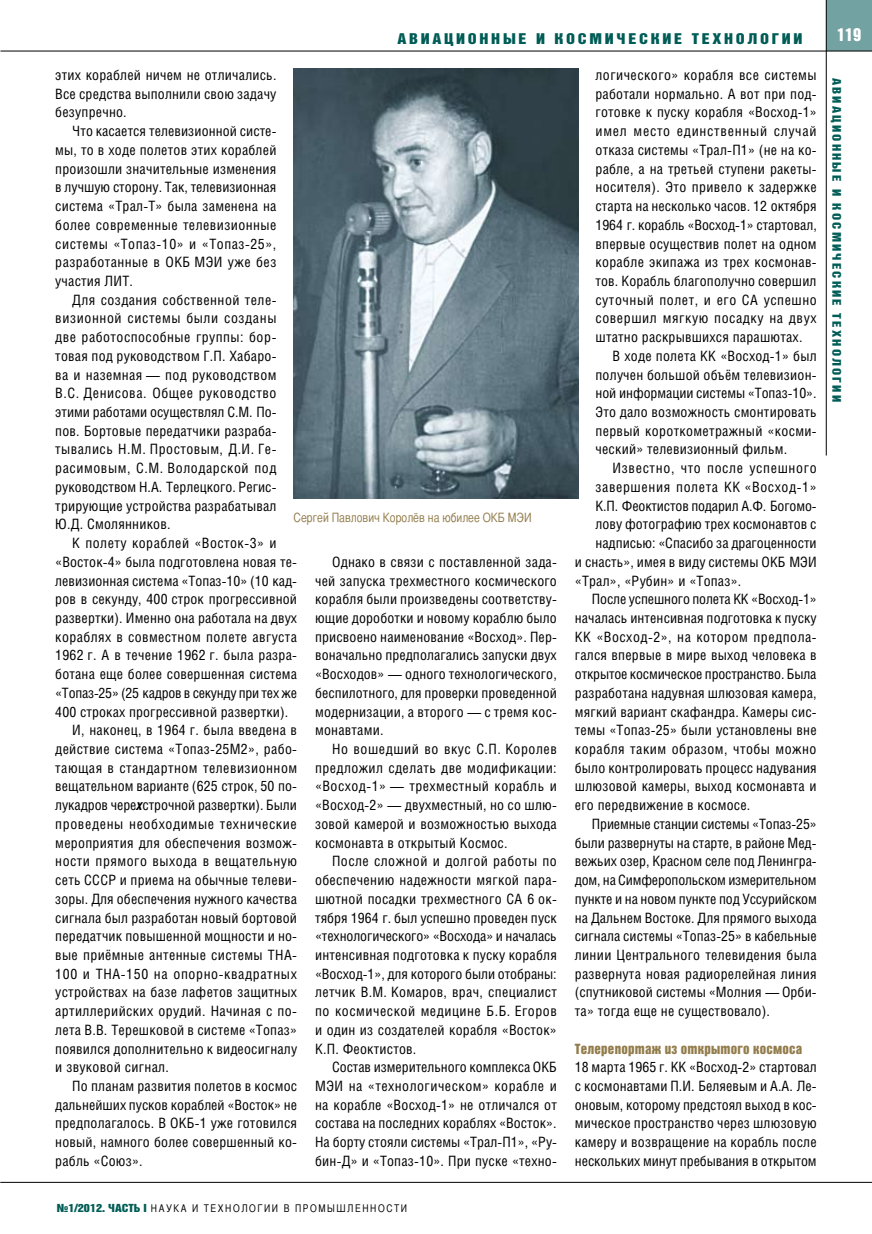
<style>
.page{position:relative;width:872px;height:1234px;background:#fff}
.page>*{position:absolute;margin:0;border:0;box-sizing:border-box;transform-origin:0 0}
.t1{font:18px "Bastion Kontrast Alt C";color:#fff}
.t2{font:15px "Bastion Kontrast Alt C";letter-spacing:.15em;color:#005c56;scale:1.2 1}
.t3{font:14.25px/18.8px "Helios Cond C";letter-spacing:.015em;color:#000;text-align:justify}
.t4{font:14.25px "Helios Cond C";letter-spacing:-.01em;color:#000}
.t5{font:14.25px "Helios Cond C";letter-spacing:.035em;color:#000}
.t6{font:14.25px "Helios Cond C";letter-spacing:.045em;color:#000}
.t7{font:14.25px "Helios Cond C";letter-spacing:-.005em;color:#000}
.t8{font:14.25px "Helios Cond C";letter-spacing:-.015em;color:#000}
.t9{font:14.25px "Bastion Kontrast Alt C";letter-spacing:.015em;color:#927c4b}
.t10{font:12.75px "Bastion C";color:#927c4b}
.t11{font:12px "Bastion Kontrast Alt C";letter-spacing:.15em;color:#005c56;scale:1.2 1}
.t12{font:10.5px "Bastion C";letter-spacing:.15em;color:#000}
.s1{font-weight:700;font-style:italic}
.s2{font-family:"Bastion Kontrast Alt C";font-size:11.25px;color:#005c56}
</style>
<div class="page">
<div style="left:826px;top:0;width:46px;height:51px;background:#72a2a1"></div>
<hr style="left:0;top:51px;width:872px;height:1px;background:#000">
<hr style="left:0;top:1181px;width:872px;height:1px;background:#000">
<hr style="left:826px;top:0;width:1px;height:455px;background:#000">
<img style="left:293px;top:68px;width:285px;height:430px">
<p class="t2" style="left:397px;top:31px;width:339px">АВИАЦИОННЫЕ И КОСМИЧЕСКИЕ ТЕХНОЛОГИИ</p>
<p class="t1" style="left:837px;top:25px;width:26px">119</p>
<p class="t3" style="left:55px;top:65px;width:223px">этих кораблей ничем не отличались.<br>Все средства выполнили свою задачу безупречно.</p>
<p class="t3" style="left:55px;top:121px;width:223px;text-indent:17px">Что касается телевизионной систе&shy;мы, то в ходе полетов этих кораблей произошли значительные изменения в лучшую сторону. Так, телевизионная система «Трал-Т» была заменена на более современные телевизионные системы «Топаз-10» и «Топаз-25», разработанные в ОКБ МЭИ уже без участия ЛИТ.</p>
<p class="t3" style="left:55px;top:290px;width:223px;text-indent:17px">Для создания собственной теле&shy;визионной системы были созданы две работоспособные группы: бор&shy;товая под руководством Г.П. Хабаро&shy;ва и наземная — под руководством В.С. Денисова. Общее руководство этими работами осуществлял С.М. По&shy;пов. Бортовые передатчики разраба&shy;тывались Н.М. Простовым, Д.И. Ге&shy;расимовым, С.М. Володарской под руководством Н.А. Терлецкого. Регис&shy;трирующие устройства разрабатывал Ю.Д. Смолянников.</p>
<p class="t5" style="left:72px;top:534px;width:206px">К полету кораблей «Восток-3» и</p>
<p class="t3" style="left:55px;top:552px;width:243px">«Восток-4» была подготовлена новая те-</p>
<p class="t3" style="left:55px;top:570px;width:243px">левизионная система «Топаз-10» (10 кад-</p>
<p class="t3" style="left:55px;top:589px;width:243px">ров в секунду, 400 строк прогрессивной</p>
<p class="t3" style="left:55px;top:608px;width:243px">развертки). Именно она работала на двух</p>
<p class="t3" style="left:55px;top:626px;width:243px">кораблях в совместном полете августа</p>
<p class="t3" style="left:55px;top:645px;width:243px">1962 г. А в течение 1962 г. была разра-</p>
<p class="t3" style="left:55px;top:664px;width:243px">ботана еще более совершенная система</p>
<p class="t8" style="left:55px;top:684px;width:243px">«Топаз-25» (25 кадров в секунду при тех же</p>
<p class="t3" style="left:55px;top:701px;width:234px">400 строках прогрессивной развертки).</p>
<p class="t3" style="left:72px;top:720px;width:226px">И, наконец, в 1964 г. была введена в</p>
<p class="t3" style="left:55px;top:739px;width:243px">действие система «Топаз-25М2», рабо-</p>
<p class="t5" style="left:55px;top:759px;width:243px">тающая в стандартном телевизионном</p>
<p class="t3" style="left:55px;top:776px;width:243px">вещательном варианте (625 строк, 50 по-</p>
<p class="t7" style="left:55px;top:796px;width:243px">лукадров чере<span class="s1">х</span>строчной развертки). Были</p>
<p class="t6" style="left:55px;top:815px;width:243px">проведены необходимые технические</p>
<p class="t3" style="left:55px;top:832px;width:243px">мероприятия для обеспечения возмож-</p>
<p class="t5" style="left:55px;top:852px;width:243px">ности прямого выхода в вещательную</p>
<p class="t3" style="left:55px;top:870px;width:243px">сеть СССР и приема на обычные телеви-</p>
<p class="t3" style="left:55px;top:888px;width:243px">зоры. Для обеспечения нужного качества</p>
<p class="t3" style="left:55px;top:907px;width:243px">сигнала был разработан новый бортовой</p>
<p class="t3" style="left:55px;top:926px;width:243px">передатчик повышенной мощности и но-</p>
<p class="t3" style="left:55px;top:945px;width:243px">вые приёмные антенные системы ТНА-</p>
<p class="t6" style="left:55px;top:964px;width:243px">100 и ТНА-150 на опорно-квадратных</p>
<p class="t3" style="left:55px;top:982px;width:243px">устройствах на базе лафетов защитных</p>
<p class="t3" style="left:55px;top:1001px;width:243px">артиллерийских орудий. Начиная с по-</p>
<p class="t3" style="left:55px;top:1019px;width:243px">лета В.В. Терешковой в системе «Топаз»</p>
<p class="t3" style="left:55px;top:1038px;width:243px">появился дополнительно к видеосигналу</p>
<p class="t3" style="left:55px;top:1057px;width:115px">и звуковой сигнал.</p>
<p class="t3" style="left:72px;top:1075px;width:226px">По планам развития полетов в космос</p>
<p class="t3" style="left:55px;top:1094px;width:243px">дальнейших пусков кораблей «Восток» не</p>
<p class="t3" style="left:55px;top:1113px;width:243px">предполагалось. В ОКБ-1 уже готовился</p>
<p class="t3" style="left:55px;top:1132px;width:243px">новый, намного более совершенный ко-</p>
<p class="t3" style="left:55px;top:1150px;width:89px">рабль «Союз».</p>
<p class="t10" style="left:293px;top:510px;width:240px">Сергей Павлович Королёв на юбилее ОКБ МЭИ</p>
<p class="t3" style="left:315px;top:552px;width:243px;text-indent:17px">Однако в связи с поставленной зада&shy;чей запуска трехместного космического корабля были произведены соответству&shy;ющие дороботки и новому кораблю было присвоено наименование «Восход». Пер&shy;воначально предполагались запуски двух «Восходов» — одного технологического, беспилотного, для проверки проведенной модернизации, а второго — с тремя кос&shy;монавтами.</p>
<p class="t3" style="left:315px;top:739px;width:243px;text-indent:17px">Но вошедший во вкус С.П. Королев предложил сделать две модификации: «Восход-1» — трехместный корабль и «Восход-2» — двухместный, но со шлю&shy;зовой камерой и возможностью выхода космонавта в открытый Космос.</p>
<p class="t3" style="left:315px;top:851px;width:243px;text-indent:17px">После сложной и долгой работы по обеспечению надежности мягкой пара&shy;шютной посадки трехместного СА 6 ок&shy;тября 1964 г. был успешно проведен пуск «технологического» «Восхода» и началась интенсивная подготовка к пуску корабля «Восход-1», для которого были отобраны: летчик В.М. Комаров, врач, специалист по космической медицине Б.Б. Егоров и один из создателей корабля «Восток» К.П. Феоктистов.</p>
<p class="t3" style="left:315px;top:1057px;width:243px;text-indent:17px">Состав измерительного комплекса ОКБ МЭИ на «технологическом» корабле и на корабле «Восход-1» не отличался от состава на последних кораблях «Восток».<br>На борту стояли системы «Трал-П1», «Ру&shy;бин-Д» и «Топаз-10». При пуске «техно-</p>
<p class="t12" style="left:57px;top:1201px;width:352px"><span class="s2">№1/2012. ЧАСТЬ I</span> НАУКА И ТЕХНОЛОГИИ В ПРОМЫШЛЕННОСТИ</p>
<p class="t3" style="left:595px;top:65px;width:223px">логического» корабля все системы работали нормально. А вот при под&shy;готовке к пуску корабля «Восход-1» имел место единственный случай отказа системы «Трал-П1» (не на ко&shy;рабле, а на третьей ступени ракеты&shy;носителя). Это привело к задержке старта на несколько часов. 12 октября 1964 г. корабль «Восход-1» стартовал, впервые осуществив полет на одном корабле экипажа из трех космонав&shy;тов. Корабль благополучно совершил суточный полет, и его СА успешно совершил мягкую посадку на двух штатно раскрывшихся парашютах.</p>
<p class="t3" style="left:595px;top:346px;width:223px;text-indent:17px">В ходе полета КК «Восход-1» был получен большой объём телевизион&shy;ной информации системы «Топаз-10».<br>Это дало возможность смонтировать первый короткометражный «косми&shy;ческий» телевизионный фильм.</p>
<p class="t6" style="left:612px;top:459px;width:206px">Известно, что после успешного</p>
<p class="t6" style="left:595px;top:478px;width:223px">завершения полета КК «Восход-1»</p>
<p class="t4" style="left:595px;top:497px;width:223px">К.П. Феоктистов подарил А.Ф. Богомо-</p>
<p class="t3" style="left:595px;top:514px;width:222px">лову фотографию трех космонавтов с</p>
<p class="t3" style="left:595px;top:533px;width:223px">надписью: «Спасибо за драгоценности</p>
<p class="t3" style="left:575px;top:552px;width:243px">и снасть», имея в виду системы ОКБ МЭИ</p>
<p class="t3" style="left:575px;top:570px;width:168px">«Трал», «Рубин» и «Топаз».</p>
<p class="t4" style="left:592px;top:590px;width:226px">После успешного полета КК «Восход-1»</p>
<p class="t3" style="left:575px;top:608px;width:243px">началась интенсивная подготовка к пуску</p>
<p class="t5" style="left:575px;top:628px;width:243px">КК «Восход-2», на котором предпола-</p>
<p class="t3" style="left:575px;top:645px;width:243px">гался впервые в мире выход человека в</p>
<p class="t4" style="left:575px;top:665px;width:243px">открытое космическое пространство. Была</p>
<p class="t3" style="left:575px;top:683px;width:243px">разработана надувная шлюзовая камера,</p>
<p class="t3" style="left:575px;top:701px;width:243px">мягкий вариант скафандра. Камеры сис-</p>
<p class="t3" style="left:575px;top:720px;width:243px">темы «Топаз-25» были установлены вне</p>
<p class="t5" style="left:575px;top:740px;width:243px">корабля таким образом, чтобы можно</p>
<p class="t3" style="left:575px;top:757px;width:243px">было контролировать процесс надувания</p>
<p class="t3" style="left:575px;top:776px;width:243px">шлюзовой камеры, выход космонавта и</p>
<p class="t3" style="left:575px;top:795px;width:177px">его передвижение в космосе.</p>
<p class="t4" style="left:592px;top:815px;width:226px">Приемные станции системы «Топаз-25»</p>
<p class="t3" style="left:575px;top:832px;width:243px">были развернуты на старте, в районе Мед-</p>
<p class="t3" style="left:575px;top:851px;width:243px">вежьих озер, Красном селе под Ленингра-</p>
<p class="t4" style="left:575px;top:871px;width:243px">дом, на Симферопольском измерительном</p>
<p class="t7" style="left:575px;top:889px;width:243px">пункте и на новом пункте под Уссурийском</p>
<p class="t3" style="left:575px;top:907px;width:243px">на Дальнем Востоке. Для прямого выхода</p>
<p class="t3" style="left:575px;top:926px;width:243px">сигнала системы «Топаз-25» в кабельные</p>
<p class="t3" style="left:575px;top:945px;width:243px">линии Центрального телевидения была</p>
<p class="t3" style="left:575px;top:963px;width:243px">развернута новая радиорелейная линия</p>
<p class="t3" style="left:575px;top:982px;width:243px">(спутниковой системы «Молния — Орби-</p>
<p class="t3" style="left:575px;top:1001px;width:197px">та» тогда еще не существовало).</p>
<p class="t9" style="left:575px;top:1041px;width:229px">Телерепортаж из открытого космоса</p>
<p class="t3" style="left:575px;top:1057px;width:243px">18 марта 1965 г. КК «Восход-2» стартовал с космонавтами П.И. Беляевым и А.А. Ле&shy;оновым, которому предстоял выход в кос&shy;мическое пространство через шлюзовую камеру и возвращение на корабль после нескольких минут пребывания в открытом</p>
<p class="t11" style="left:842px;top:78px;width:271px;rotate:90deg">АВИАЦИОННЫЕ И КОСМИЧЕСКИЕ ТЕХНОЛОГИИ</p>
</div>
